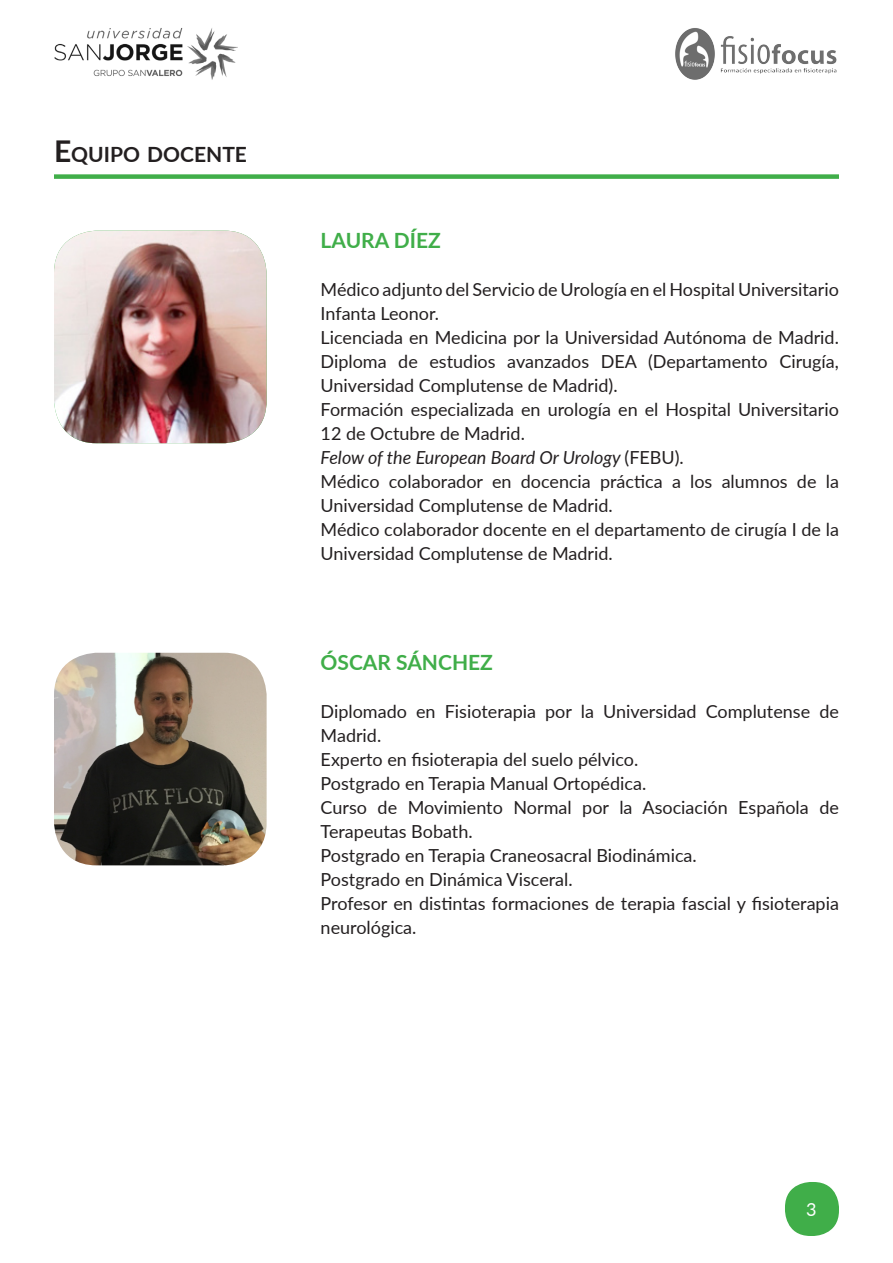
<style>
.page{position:relative;width:893px;height:1263px;background:#fff}
.page>*{position:absolute;margin:0;border:0;box-sizing:border-box;transform-origin:0 0}
.t1{font:700 21px "Lato";color:#40ae49}
.t2{font:700 21px "Lato";color:#231f20}
.t3{font:18px/24px "Lato";color:#231f20}
.t4{font:italic 18px "Lato";color:#231f20}
.t5{font:18px "Lato";color:#fff}
.s1{font-size:30px}
.s2{font-style:normal}
</style>
<div class="page">
<div style="left:785px;top:1182px;width:54px;height:54px;background:#40ae49;border-radius:26px"></div>
<div style="left:54px;top:174px;width:785px;height:5px;background:#40ae49"></div>
<img style="left:675px;top:28px;width:162px;height:52px">
<img style="left:54px;top:231px;width:213px;height:212px">
<img style="left:54px;top:653px;width:213px;height:212px">
<img style="left:54px;top:28px;width:183px;height:52px">
<p class="t2" style="left:54px;top:139px;width:192px"><span class="s1">E</span>QUIPO DOCENTE</p>
<p class="t1" style="left:321px;top:224px;width:122px">LAURA DÍEZ</p>
<p class="t3" style="left:321px;top:276px;width:520px">Médico adjunto del Servicio de Urología en el Hospital Universitario<br>Infanta Leonor.</p>
<p class="t3" style="left:321px;top:324px;width:520px;text-align:justify">Licenciada en Medicina por la Universidad Autónoma de Madrid.<br>Diploma de estudios avanzados DEA (Departamento Cirugía, Universidad Complutense de Madrid).</p>
<p class="t3" style="left:321px;top:396px;width:520px">Formación especializada en urología en el Hospital Universitario<br>12 de Octubre de Madrid.</p>
<p class="t4" style="left:321px;top:444px;width:365px">Felow of the European Board Or Urology <span class="s2">(FEBU).</span></p>
<p class="t3" style="left:321px;top:468px;width:520px">Médico colaborador en docencia práctica a los alumnos de la<br>Universidad Complutense de Madrid.</p>
<p class="t3" style="left:321px;top:516px;width:520px">Médico colaborador docente en el departamento de cirugía I de la<br>Universidad Complutense de Madrid.</p>
<p class="t1" style="left:321px;top:646px;width:174px">ÓSCAR SÁNCHEZ</p>
<p class="t3" style="left:321px;top:698px;width:520px">Diplomado en Fisioterapia por la Universidad Complutense de<br>Madrid.</p>
<p class="t3" style="left:321px;top:746px;width:319px">Experto en fisioterapia del suelo pélvico.</p>
<p class="t3" style="left:321px;top:770px;width:327px">Postgrado en Terapia Manual Ortopédica.</p>
<p class="t3" style="left:321px;top:794px;width:520px">Curso de Movimiento Normal por la Asociación Española de<br>Terapeutas Bobath.</p>
<p class="t3" style="left:321px;top:842px;width:378px">Postgrado en Terapia Craneosacral Biodinámica.</p>
<p class="t3" style="left:321px;top:866px;width:254px">Postgrado en Dinámica Visceral.</p>
<p class="t3" style="left:321px;top:890px;width:520px">Profesor en distintas formaciones de terapia fascial y fisioterapia neurológica.</p>
<p class="t5" style="left:806px;top:1197px;width:12px">3</p>
</div>
